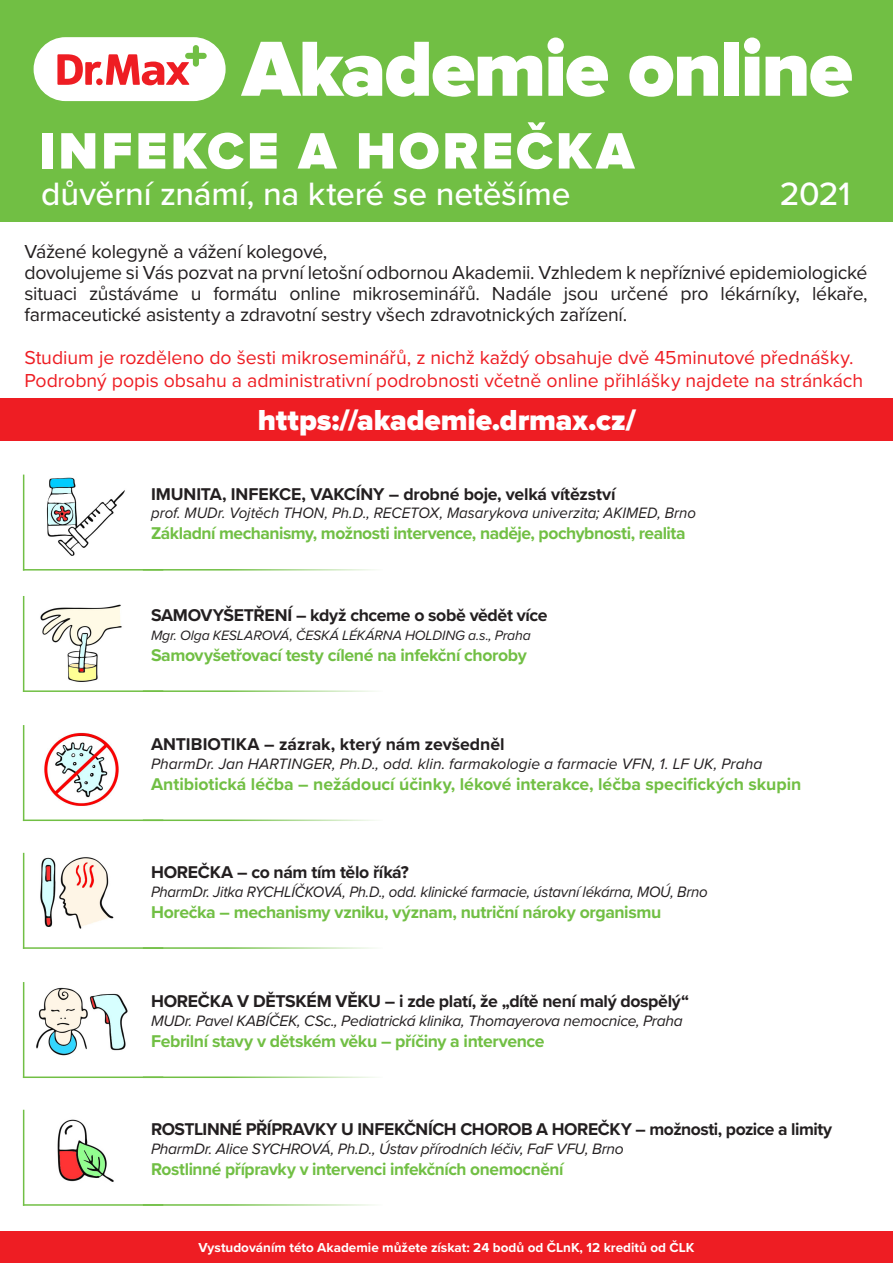
<style>
.page{position:relative;width:893px;height:1263px;background:#fff}
.page>*{position:absolute;margin:0;border:0;box-sizing:border-box;transform-origin:0 0}
.t1{font:900 80.85px "Proxima Nova";letter-spacing:-.02em;color:#fff}
.t2{font:900 53.1px "Proxima Nova";letter-spacing:.055em;color:#fff}
.t3{font:500 33.45px "Proxima Nova";letter-spacing:-.005em;color:#fff}
.t4{font:900 30px "Proxima Nova";letter-spacing:-.005em;color:#fff}
.t5{font:19.5px/21px "Proxima Nova";letter-spacing:-.01em;color:#231f20;text-align:justify}
.t6{font:19.5px "Proxima Nova";color:#ee1d23}
.t7{font:700 17.7px "Proxima Nova";letter-spacing:-.02em;color:#231f20}
.t8{font:700 17.7px "Proxima Nova";letter-spacing:-.025em;color:#71bf44}
.t9{font:700 17.7px "Proxima Nova";letter-spacing:-.005em;color:#71bf44}
.t10{font:italic 15.6px "Proxima Nova";letter-spacing:-.015em;color:#231f20;scale:.96 1}
.t11{font:italic 15.6px "Proxima Nova";letter-spacing:-.015em;color:#231f20}
.t12{font:italic 15.6px "Proxima Nova";letter-spacing:.005em;color:#231f20}
.t13{font:italic 14.1px "Proxima Nova";letter-spacing:-.01em;color:#231f20}
.Základní_odstavec{font:700 13.5px "Proxima Nova";color:#fff}
</style>
<div class="page">
<div style="left:0;top:399px;width:893px;height:42px;background:#ee1d23"></div>
<div style="left:0;top:1231px;width:893px;height:32px;background:#ee1d23"></div>
<div style="left:0;top:0;width:893px;height:221px;background:#71bf44"></div>
<div style="left:34px;top:37px;width:192px;height:64px;background:#fff;border-radius:32px"></div>
<svg style="left:57px;top:45px;width:150px;height:40px"></svg>
<hr style="left:23px;top:596px;width:1px;height:96px;background:#71bf44">
<hr style="left:143px;top:690px;width:240px;height:2px;background:#71bf44">
<hr style="left:23px;top:690px;width:140px;height:2px;background:#71bf44">
<img style="left:40px;top:604px;width:82px;height:78px">
<hr style="left:23px;top:725px;width:1px;height:96px;background:#71bf44">
<hr style="left:143px;top:819px;width:240px;height:2px;background:#71bf44">
<hr style="left:23px;top:819px;width:140px;height:2px;background:#71bf44">
<img style="left:44px;top:732px;width:75px;height:74px">
<hr style="left:23px;top:475px;width:1px;height:95px;background:#71bf44">
<hr style="left:143px;top:569px;width:240px;height:1px;background:#71bf44">
<hr style="left:23px;top:569px;width:140px;height:1px;background:#71bf44">
<img style="left:46px;top:477px;width:79px;height:79px">
<hr style="left:23px;top:853px;width:1px;height:96px;background:#71bf44">
<hr style="left:143px;top:947px;width:240px;height:2px;background:#71bf44">
<hr style="left:23px;top:947px;width:140px;height:2px;background:#71bf44">
<img style="left:40px;top:857px;width:74px;height:72px">
<hr style="left:23px;top:982px;width:1px;height:96px;background:#71bf44">
<hr style="left:143px;top:1076px;width:240px;height:2px;background:#71bf44">
<hr style="left:23px;top:1076px;width:140px;height:2px;background:#71bf44">
<img style="left:36px;top:987px;width:92px;height:69px">
<hr style="left:23px;top:1110px;width:1px;height:96px;background:#71bf44">
<hr style="left:143px;top:1204px;width:240px;height:2px;background:#71bf44">
<hr style="left:23px;top:1204px;width:140px;height:2px;background:#71bf44">
<img style="left:57px;top:1119px;width:57px;height:63px">
<p class="t1" style="left:242px;top:22px;width:612px">Akademie online</p>
<p class="t2" style="left:39px;top:120px;width:597px">INFEKCE A HOREČKA</p>
<p class="t3" style="left:41px;top:169px;width:531px">důvěrní známí, na které se netěšíme</p>
<p class="t3" style="left:780px;top:169px;width:72px">2021</p>
<p class="t5" style="left:24px;top:240px;width:305px">Vážené kolegyně a vážení kolegové,</p>
<p class="t5" style="left:24px;top:261px;width:845px">dovolujeme si Vás pozvat na první letošní odbornou Akademii. Vzhledem k nepříznivé epidemiologické situaci zůstáváme u formátu online mikroseminářů. Nadále jsou určené pro lékárníky, lékaře, farmaceutické asistenty a zdravotní sestry všech zdravotnických zařízení.</p>
<p class="t6" style="left:24px;top:343px;width:831px">Studium je rozděleno do šesti mikroseminářů, z nichž každý obsahuje dvě 45minutové přednášky.</p>
<p class="t6" style="left:24px;top:366px;width:840px">Podrobný popis obsahu a administrativní podrobnosti včetně online přihlášky najdete na stránkách</p>
<p class="t4" style="left:258px;top:402px;width:380px">https://akademie.drmax.cz/</p>
<p class="t7" style="left:151px;top:480px;width:466px">IMUNITA, INFEKCE, VAKCÍNY – drobné boje, velká vítězství</p>
<p class="t10" style="left:151px;top:501px;width:569px">prof. MUDr. Vojtěch THON, Ph.D., RECETOX, Masarykova univerzita; AKIMED, Brno</p>
<p class="t8" style="left:151px;top:520px;width:536px">Základní mechanismy, možnosti intervence, naděje, pochybnosti, realita</p>
<p class="t7" style="left:151px;top:602px;width:398px">SAMOVYŠETŘENÍ – když chceme o sobě vědět více</p>
<p class="t13" style="left:151px;top:625px;width:381px">Mgr. Olga KESLAROVÁ, ČESKÁ LÉKÁRNA HOLDING a.s., Praha</p>
<p class="t8" style="left:151px;top:642px;width:377px">Samovyšetřovací testy cílené na infekční choroby</p>
<p class="t7" style="left:151px;top:731px;width:355px">ANTIBIOTIKA – zázrak, který nám zevšedněl</p>
<p class="t12" style="left:151px;top:752px;width:613px">PharmDr. Jan HARTINGER, Ph.D., odd. klin. farmakologie a farmacie VFN, 1. LF UK, Praha</p>
<p class="t9" style="left:151px;top:771px;width:652px">Antibiotická léčba – nežádoucí účinky, lékové interakce, léčba specifických skupin</p>
<p class="t7" style="left:151px;top:859px;width:259px">HOREČKA – co nám tím tělo říká?</p>
<p class="t10" style="left:151px;top:880px;width:581px">PharmDr. Jitka RYCHLÍČKOVÁ, Ph.D., odd. klinické farmacie, ústavní lékárna, MOÚ, Brno</p>
<p class="t8" style="left:151px;top:899px;width:512px">Horečka – mechanismy vzniku, význam, nutriční nároky organismu</p>
<p class="t7" style="left:151px;top:988px;width:540px">HOREČKA V DĚTSKÉM VĚKU – i zde platí, že „dítě není malý dospělý“</p>
<p class="t11" style="left:151px;top:1009px;width:533px">MUDr. Pavel KABÍČEK, CSc., Pediatrická klinika, Thomayerova nemocnice, Praha</p>
<p class="t8" style="left:151px;top:1028px;width:395px">Febrilní stavy v dětském věku – příčiny a intervence</p>
<p class="t7" style="left:151px;top:1116px;width:683px">ROSTLINNÉ PŘÍPRAVKY U INFEKČNÍCH CHOROB A HOREČKY – možnosti, pozice a limity</p>
<p class="t11" style="left:151px;top:1137px;width:474px">PharmDr. Alice SYCHROVÁ, Ph.D., Ústav přírodních léčiv, FaF VFU, Brno</p>
<p class="t8" style="left:151px;top:1156px;width:414px">Rostlinné přípravky v intervenci infekčních onemocnění</p>
<p class="Základní_odstavec" style="left:199px;top:1238px;width:497px">Vystudováním této Akademie můžete získat: 24 bodů od ČLnK, 12 kreditů od ČLK</p>
</div>
